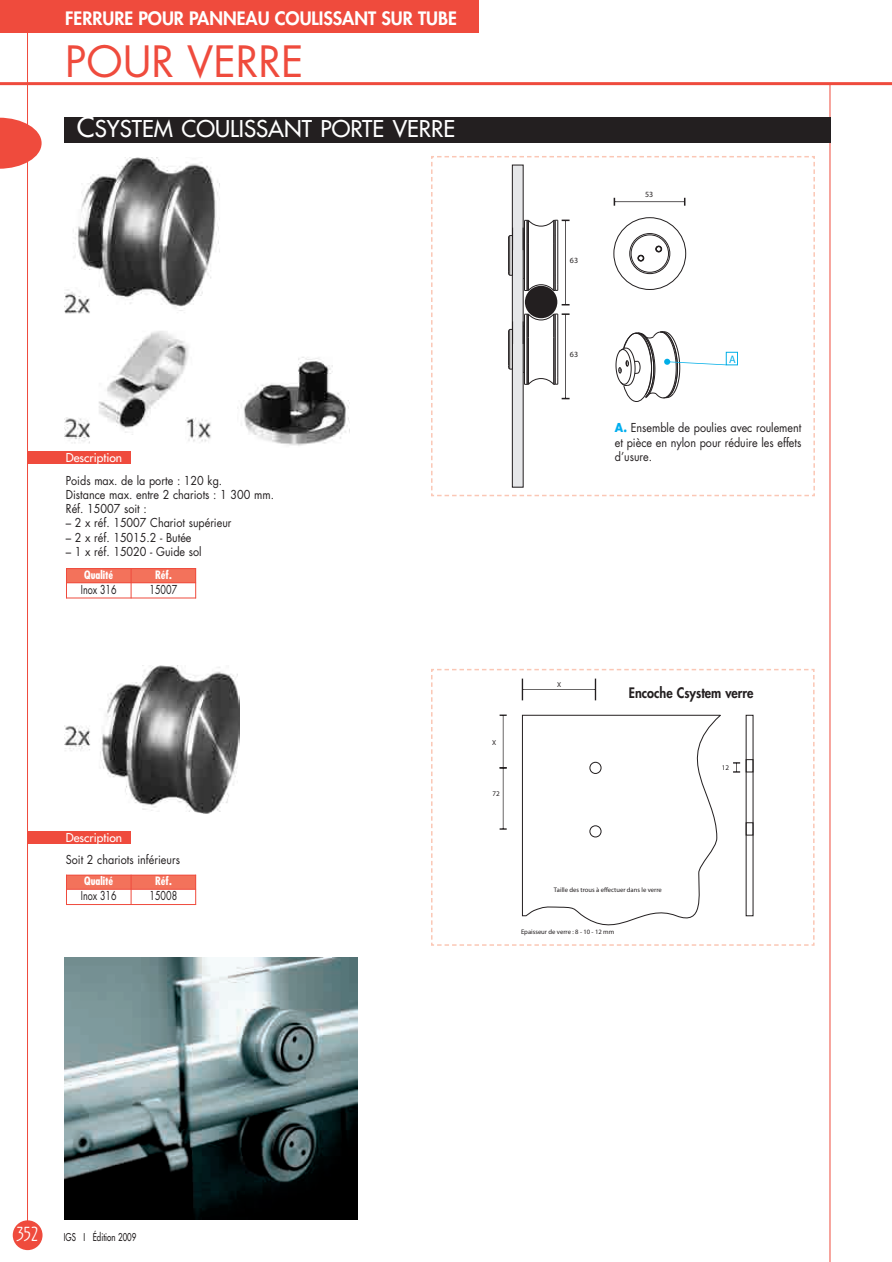
<style>
.page{position:relative;width:892px;height:1262px;background:#fff}
.page>*{position:absolute;margin:0;border:0;box-sizing:border-box;transform-origin:0 0}
.t1{font:42px "Futura";color:#ef4b3d}
.t2{font:22.5px "Futura";color:#fff}
.t3{font:800 18px "Futura";color:#fff}
.t4{font:condensed 18px "Kolo LP";color:#fff;scale:.9 1}
.t5{font:800 14.1px "Futura";color:#231f20;scale:.9 1}
.t6{font:12px/14.2px "Futura";color:#231f20;scale:.9 1}
.t7{font:12px "Futura";color:#231f20;scale:.75 1}
.t8{font:12px "Futura";color:#fff}
.t9{font:700 condensed 11.25px "Futura";color:#fff}
.t10{font:10.95px "DIN";color:#00aee7}
.t11{font:10.5px "Futura";color:#231f20;scale:.75 1}
.t12{font:7.95px "DIN";color:#231f20}
.t13{font:7.2px "DIN";color:#231f20}
.t14{font:6.6px "DIN";color:#231f20}
.s1{font-size:27px}
.s2{font-weight:700;color:#00aeef}
</style>
<div class="page">
<div style="left:13px;top:1220px;width:29px;height:30px;background:#ef4b3d;border-radius:50%"></div>
<svg style="left:0;top:118px;width:42px;height:51px"></svg>
<div style="left:0;top:0;width:478px;height:33px;background:#ef4b3d"></div>
<hr style="left:829px;top:84px;width:1px;height:1177px;background:#ef4b3d">
<hr style="left:0;top:82px;width:891px;height:3px;background:#ef4b3d">
<hr style="left:27px;top:32px;width:1px;height:1193px;background:#ef4b3d">
<div style="left:64px;top:117px;width:765px;height:25px;background:#231f20"></div>
<svg style="left:431px;top:156px;width:384px;height:341px"></svg>
<img style="left:64px;top:158px;width:285px;height:288px">
<div style="left:27px;top:451px;width:103px;height:13px;background:#ef4b3d"></div>
<div style="left:66px;top:568px;width:65px;height:15px;background:#f3725b"></div>
<div style="left:131px;top:568px;width:65px;height:15px;background:#f3725b"></div>
<hr style="left:66px;top:568px;width:1px;height:30px;background:#ef4b3d">
<hr style="left:131px;top:568px;width:1px;height:30px;background:#ef4b3d">
<hr style="left:195px;top:568px;width:1px;height:30px;background:#ef4b3d">
<hr style="left:66px;top:568px;width:130px;height:1px;background:#ef4b3d">
<hr style="left:66px;top:582px;width:130px;height:1px;background:#ef4b3d">
<hr style="left:66px;top:597px;width:130px;height:1px;background:#ef4b3d">
<div style="left:66px;top:874px;width:65px;height:15px;background:#f3725b"></div>
<div style="left:131px;top:874px;width:65px;height:15px;background:#f3725b"></div>
<hr style="left:66px;top:874px;width:1px;height:30px;background:#ef4b3d">
<hr style="left:131px;top:874px;width:1px;height:30px;background:#ef4b3d">
<hr style="left:195px;top:874px;width:1px;height:30px;background:#ef4b3d">
<hr style="left:66px;top:874px;width:130px;height:1px;background:#ef4b3d">
<hr style="left:66px;top:889px;width:130px;height:1px;background:#ef4b3d">
<hr style="left:66px;top:904px;width:130px;height:1px;background:#ef4b3d">
<img style="left:65px;top:665px;width:174px;height:148px">
<img style="left:64px;top:957px;width:293px;height:262px">
<svg style="left:431px;top:668px;width:383px;height:278px"></svg>
<div style="left:27px;top:831px;width:103px;height:12px;background:#ef4b3d"></div>
<h3 class="t3" style="left:65px;top:7px;width:393px">FERRURE POUR PANNEAU COULISSANT SUR TUBE</h3>
<h1 class="t1" style="left:65px;top:35px;width:240px">POUR VERRE</h1>
<h2 class="t2" style="left:77px;top:115px;width:379px"><span class="s1">C</span>SYSTEM COULISSANT PORTE VERRE</h2>
<p class="t8" style="left:66px;top:450px;width:58px">Description</p>
<p class="t6" style="left:66px;top:473px;width:233px">Poids max. de la porte : 120 kg.<br>Distance max. entre 2 chariots : 1 300 mm.<br>Réf. 15007 soit :</p>
<p class="t6" style="left:66px;top:516px;width:185px">– 2 x réf. 15007 Chariot supérieur</p>
<p class="t6" style="left:66px;top:530px;width:141px">– 2 x réf. 15015.2 - Butée</p>
<p class="t6" style="left:66px;top:544px;width:152px">– 1 x réf. 15020 - Guide sol</p>
<p class="t9" style="left:84px;top:568px;width:30px">Qualité</p>
<p class="t9" style="left:155px;top:568px;width:18px">Réf.</p>
<p class="t7" style="left:81px;top:581px;width:49px">Inox 316</p>
<p class="t7" style="left:149px;top:581px;width:38px">15007</p>
<p class="t8" style="left:66px;top:829px;width:58px">Description</p>
<p class="t6" style="left:66px;top:853px;width:128px">Soit 2 chariots inférieurs</p>
<p class="t9" style="left:84px;top:874px;width:30px">Qualité</p>
<p class="t9" style="left:155px;top:874px;width:18px">Réf.</p>
<p class="t7" style="left:81px;top:888px;width:49px">Inox 316</p>
<p class="t7" style="left:149px;top:888px;width:38px">15008</p>
<p class="t12" style="left:569px;top:256px;width:10px">63</p>
<p class="t12" style="left:569px;top:349px;width:10px">63</p>
<p class="t12" style="left:645px;top:190px;width:10px">53</p>
<p class="t10" style="left:728px;top:352px;width:8px">A</p>
<p class="t6" style="left:614px;top:421px;width:209px;text-align:justify"><span class="s2">A.</span> Ensemble de poulies avec roulement et pièce en nylon pour réduire les effets d’usure.</p>
<p class="t13" style="left:492px;top:738px;width:6px">X</p>
<p class="t13" style="left:492px;top:789px;width:9px">72</p>
<p class="t13" style="left:556px;top:680px;width:6px">X</p>
<p class="t5" style="left:628px;top:684px;width:140px">Encoche Csystem verre</p>
<p class="t13" style="left:721px;top:763px;width:9px">12</p>
<p class="t14" style="left:553px;top:885px;width:110px">Taille des trous à effectuer dans le verre</p>
<p class="t14" style="left:520px;top:928px;width:95px">Epaisseur de verre : 8 - 10 - 12 mm</p>
<h3 class="t4" style="left:16px;top:1224px;width:26px">352</h3>
<p class="t11" style="left:64px;top:1230px;width:98px">IGS I Édition 2009</p>
</div>
